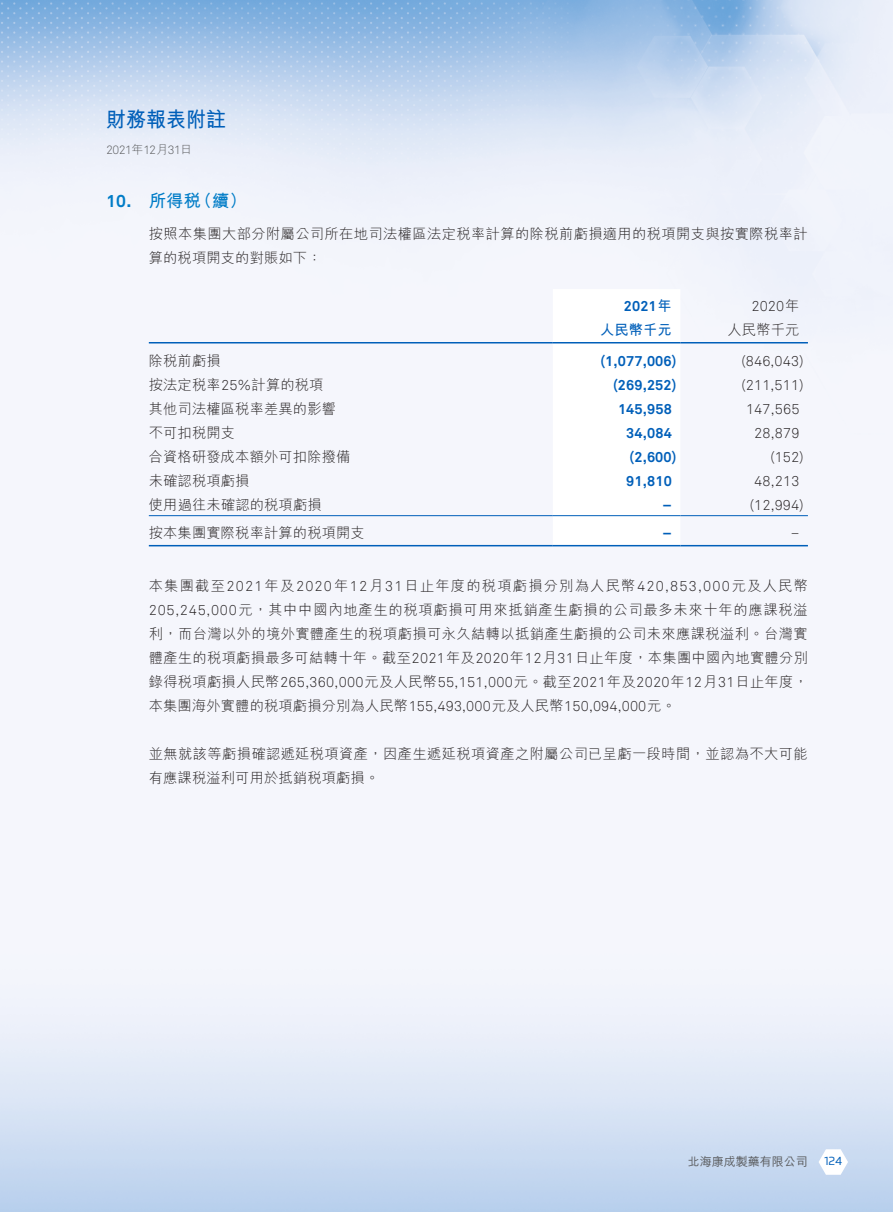
<style>
.page{position:relative;width:893px;height:1212px;background:#fff}
.page>*{position:absolute;margin:0;border:0;box-sizing:border-box;transform-origin:0 0}
.t1{font:700 21px "M Hei HK";color:#005fb9;scale:.95 1}
.t2{font:700 17.25px "M Hei HK";color:#007cc7}
.t3{font:700 17.25px "Akkurat Pro";color:#007cc7}
.t4{font:300 14.25px/24px "M Hei HK";letter-spacing:.025em;color:#231f20}
.t5{font:14.25px "Akkurat Light Pro";letter-spacing:.01em;color:#231f20}
.t6{font:700 14.25px "Akkurat Pro";letter-spacing:.01em;color:#005fb9}
.t7{font:700 14.25px "M Hei HK";letter-spacing:.01em;color:#005fb9}
.t8{font:12px "Akkurat Light Pro";letter-spacing:-.045em;color:#57585a}
.t9{font:500 12px "M Hei HK";color:#57585a}
.t10{font:12px "Facto";color:#005fb9}
.s1{font-family:"M Hei HK";font-weight:300}
.s2{font-family:"M Hei HK"}
.s3{font-family:"Akkurat Light Pro";font-weight:400}
</style>
<div class="page">
<img style="left:0;top:0;width:893px;height:1212px">
<svg style="left:819px;top:1149px;width:29px;height:26px"></svg>
<svg style="left:553px;top:289px;width:127px;height:256px"></svg>
<hr style="left:149px;top:342px;width:404px;height:1px;background:#005fb9">
<hr style="left:553px;top:342px;width:127px;height:1px;background:#005fb9">
<hr style="left:680px;top:342px;width:128px;height:1px;background:#005fb9">
<hr style="left:149px;top:515px;width:404px;height:1px;background:#005fb9">
<hr style="left:553px;top:515px;width:127px;height:1px;background:#005fb9">
<hr style="left:680px;top:515px;width:128px;height:1px;background:#005fb9">
<hr style="left:149px;top:545px;width:404px;height:1px;background:#005fb9">
<hr style="left:553px;top:545px;width:127px;height:1px;background:#005fb9">
<hr style="left:680px;top:545px;width:128px;height:1px;background:#005fb9">
<h1 class="t1" style="left:106px;top:104px;width:127px">財務報表附註</h1>
<p class="t8" style="left:106px;top:142px;width:88px">2021<span class="s1">年</span>12<span class="s1">月</span>31<span class="s1">日</span></p>
<p class="t2" style="left:195px;top:188px;width:54px">（續(</p>
<p class="t2" style="left:149px;top:188px;width:54px">所得稅</p>
<p class="t3" style="left:106px;top:190px;width:27px">10.</p>
<p class="t4" style="left:149px;top:222px;width:660px">按照本集團大部分附屬公司所在地司法權區法定稅率計算的除稅前虧損適用的稅項開支與按實際稅率計算的稅項開支的對賬如下：</p>
<p class="t5" style="left:751px;top:298px;width:49px">2020<span class="s1">年</span></p>
<p class="t6" style="left:624px;top:297px;width:50px">2021<span class="s2">年</span></p>
<p class="t7" style="left:600px;top:320px;width:73px">人民幣千元</p>
<p class="t4" style="left:727px;top:318px;width:73px">人民幣千元</p>
<p class="t4" style="left:149px;top:348px;width:73px">除稅前虧損</p>
<p class="t6" style="left:600px;top:352px;width:78px">)1,077,006(</p>
<p class="t5" style="left:742px;top:352px;width:64px">)846,043(</p>
<p class="t4" style="left:149px;top:372px;width:176px">按法定稅率<span class="s3">25%</span>計算的稅項</p>
<p class="t6" style="left:613px;top:376px;width:65px">)269,252(</p>
<p class="t5" style="left:742px;top:376px;width:64px">)211,511(</p>
<p class="t4" style="left:149px;top:396px;width:189px">其他司法權區稅率差異的影響</p>
<p class="t6" style="left:618px;top:400px;width:55px">145,958</p>
<p class="t5" style="left:746px;top:400px;width:55px">147,565</p>
<p class="t4" style="left:149px;top:420px;width:88px">不可扣稅開支</p>
<p class="t6" style="left:626px;top:424px;width:47px">34,084</p>
<p class="t5" style="left:754px;top:424px;width:47px">28,879</p>
<p class="t4" style="left:149px;top:444px;width:203px">合資格研發成本額外可扣除撥備</p>
<p class="t6" style="left:630px;top:448px;width:48px">)2,600(</p>
<p class="t5" style="left:770px;top:448px;width:35px">)152(</p>
<p class="t4" style="left:149px;top:468px;width:102px">未確認稅項虧損</p>
<p class="t6" style="left:626px;top:472px;width:47px">91,810</p>
<p class="t5" style="left:754px;top:472px;width:47px">48,213</p>
<p class="t4" style="left:149px;top:492px;width:174px">使用過往未確認的稅項虧損</p>
<p class="t6" style="left:662px;top:496px;width:11px">–</p>
<p class="t5" style="left:750px;top:496px;width:55px">)12,994(</p>
<p class="t4" style="left:149px;top:521px;width:218px">按本集團實際稅率計算的稅項開支</p>
<p class="t4" style="left:149px;top:573px;width:661px;text-align:justify">本集團截至<span class="s3">2021</span>年及<span class="s3">2020</span>年<span class="s3">12</span>月<span class="s3">31</span>日止年度的稅項虧損分別為人民幣<span class="s3">420,853,000</span>元及人民幣<span class="s3">205,245,000</span>元，其中中國內地產生的稅項虧損可用來抵銷產生虧損的公司最多未來十年的應課稅溢利，而台灣以外的境外實體產生的稅項虧損可永久結轉以抵銷產生虧損的公司未來應課稅溢利。台灣實體產生的稅項虧損最多可結轉十年。截至<span class="s3">2021</span>年及<span class="s3">2020</span>年<span class="s3">12</span>月<span class="s3">31</span>日止年度，本集團中國內地實體分別</p>
<p class="t5" style="left:149px;top:673px;width:661px"><span class="s1">錄得稅項虧損人民幣</span>265,360,000<span class="s1">元及人民幣</span>55,151,000<span class="s1">元。截至</span>2021<span class="s1">年及</span>2020<span class="s1">年</span>12<span class="s1">月</span>31<span class="s1">日止年度，</span></p>
<p class="t4" style="left:149px;top:693px;width:529px">本集團海外實體的稅項虧損分別為人民幣<span class="s3">155,493,000</span>元及人民幣<span class="s3">150,094,000</span>元。</p>
<p class="t4" style="left:149px;top:741px;width:660px">並無就該等虧損確認遞延稅項資產，因產生遞延稅項資產之附屬公司已呈虧一段時間，並認為不大可能有應課稅溢利可用於抵銷稅項虧損。</p>
<p class="t6" style="left:662px;top:524px;width:11px">–</p>
<p class="t5" style="left:791px;top:525px;width:10px">–</p>
<p class="t9" style="left:688px;top:1152px;width:121px">北海康成製藥有限公司</p>
<p class="t10" style="left:824px;top:1152px;width:20px">124</p>
</div>
